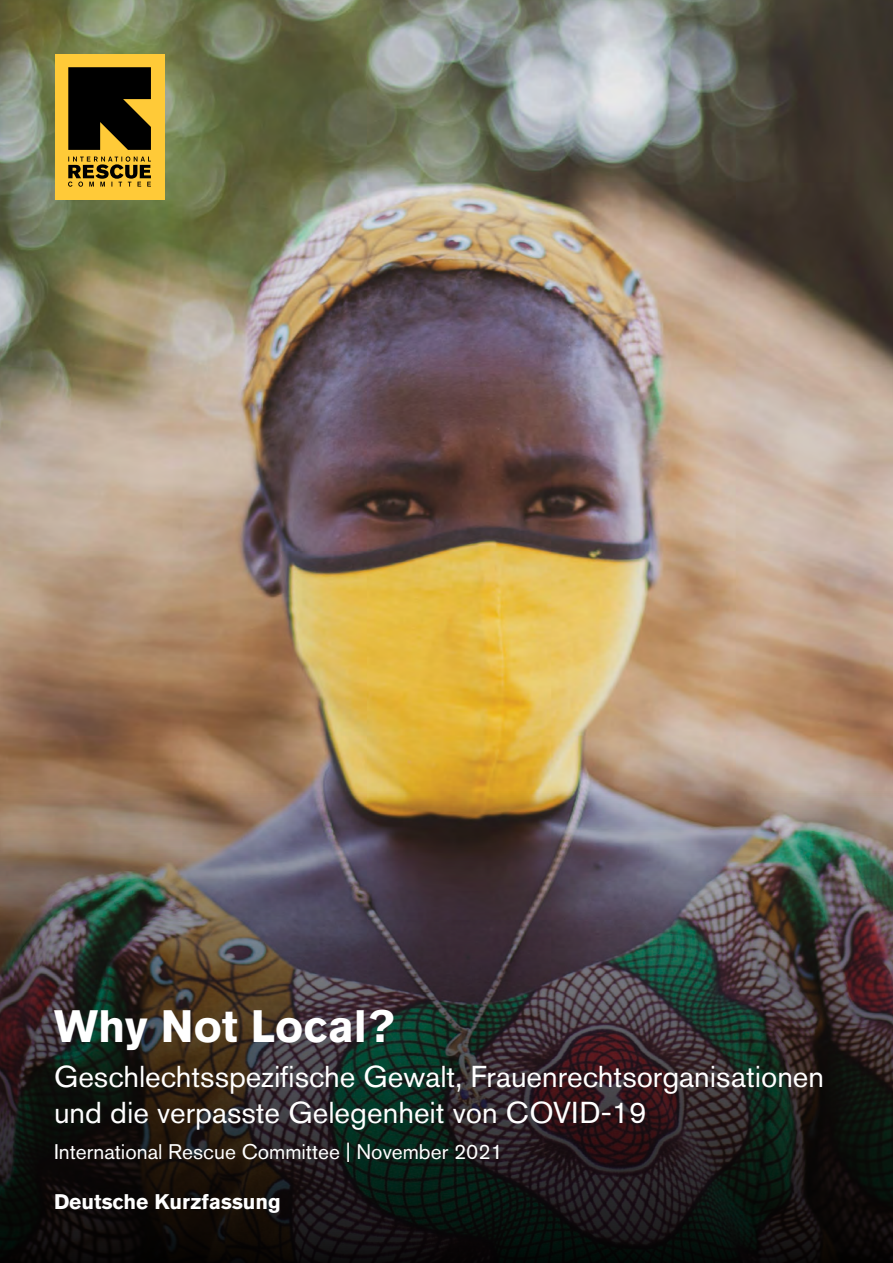
<style>
.page{position:relative;width:893px;height:1263px;background:#fff}
.page>*{position:absolute;margin:0;border:0;box-sizing:border-box;transform-origin:0 0}
.t1{font:700 45px "Akzidenz Grotesk Std";color:#fff}
.t2{font:30px/36px "Akzidenz Grotesk Std";color:#fff}
.t3{font:21px "Akzidenz Grotesk Std";color:#fff}
.t4{font:700 21px "Akzidenz Grotesk Std";color:#fff}
</style>
<div class="page">
<img style="left:0;top:0;width:893px;height:789px">
<img style="left:0;top:789px;width:893px;height:474px">
<div style="left:55px;top:54px;width:109px;height:146px;background:#ffca38"></div>
<svg style="left:68px;top:67px;width:83px;height:83px;background:#1e1806"></svg>
<svg style="left:68px;top:156px;width:83px;height:31px"></svg>
<p class="t1" style="left:54px;top:1000px;width:342px">Why Not Local?</p>
<p class="t2" style="left:54px;top:1058px;width:772px">Geschlechtsspezifische Gewalt, Frauenrechtsorganisationen und die verpasste Gelegenheit von COVID-19</p>
<p class="t3" style="left:54px;top:1139px;width:450px">International Rescue Committee | November 2021</p>
<p class="t4" style="left:54px;top:1189px;width:228px">Deutsche Kurzfassung</p>
</div>
